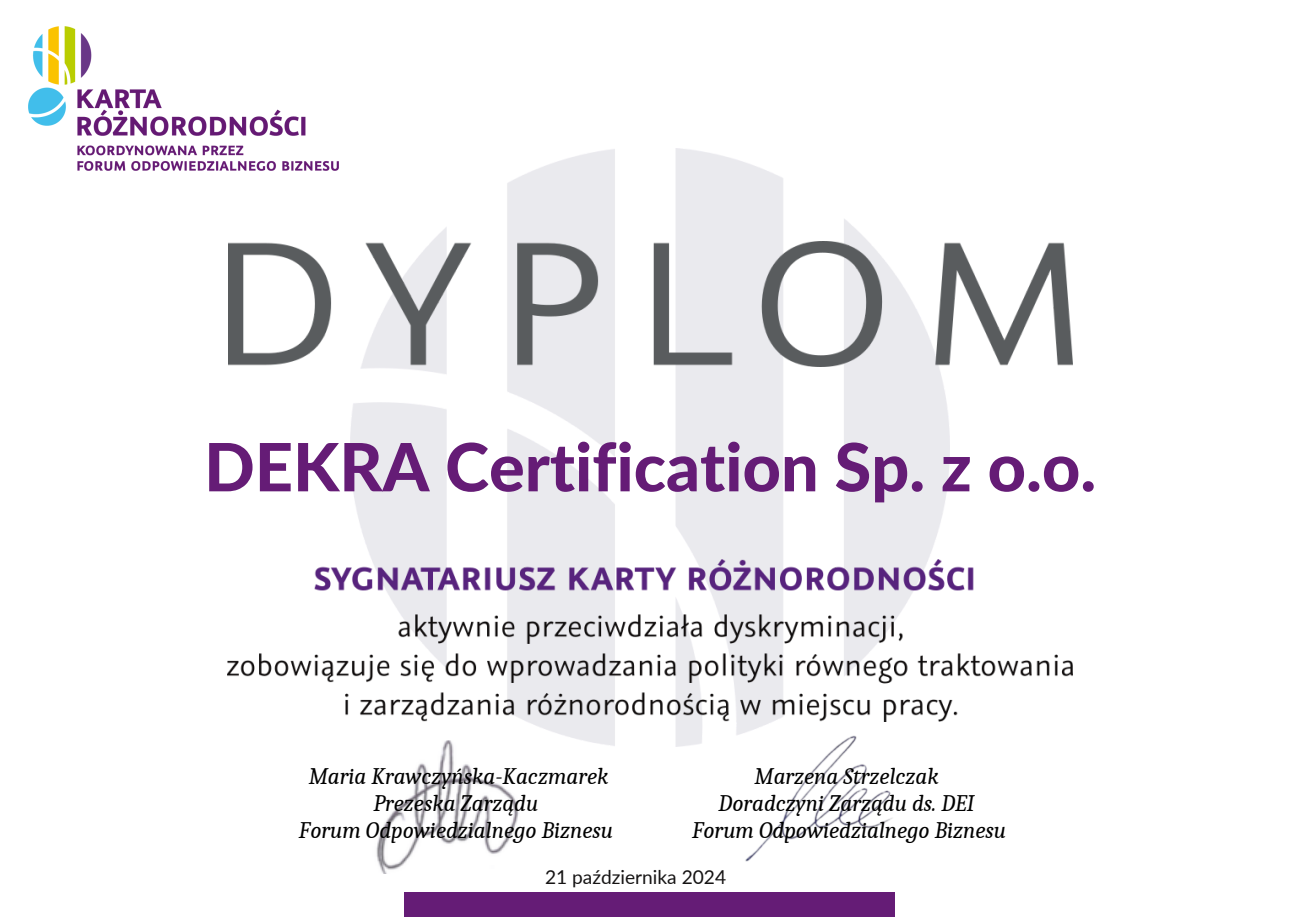
<style>
.page{position:relative;width:1300px;height:917px;background:#fff}
.page>*{position:absolute;margin:0;border:0;box-sizing:border-box;transform-origin:0 0}
.t1{font:800 66.6px "Lato";color:#651c76}
.t2{font:italic 23.1px/27px "Caladea";color:#000;text-align:center}
.t3{font:19.2px "Lato";color:#161414}
</style>
<div class="page">
<img style="left:635px;top:746px;width:260px;height:147px">
<img style="left:350px;top:149px;width:599px;height:597px">
<div style="left:405px;top:893px;width:490px;height:24px;background:#651c76"></div>
<img style="left:228px;top:559px;width:844px;height:162px">
<img style="left:228px;top:241px;width:844px;height:125px">
<img style="left:28px;top:26px;width:311px;height:145px">
<img style="left:362px;top:740px;width:161px;height:133px">
<h2 class="t1" style="left:204px;top:426px;width:893px">DEKRA Certification Sp. z o.o.</h2>
<p class="t2" style="left:299px;top:763px;width:316px">Maria Krawczyńska-Kaczmarek<br>Prezeska Zarządu<br>Forum Odpowiedzialnego Biznesu</p>
<p class="t2" style="left:692px;top:763px;width:316px">Marzena Strzelczak<br>Doradczyni Zarządu ds. DEI<br>Forum Odpowiedzialnego Biznesu</p>
<p class="t3" style="left:545px;top:865px;width:183px">21 października 2024</p>
</div>
